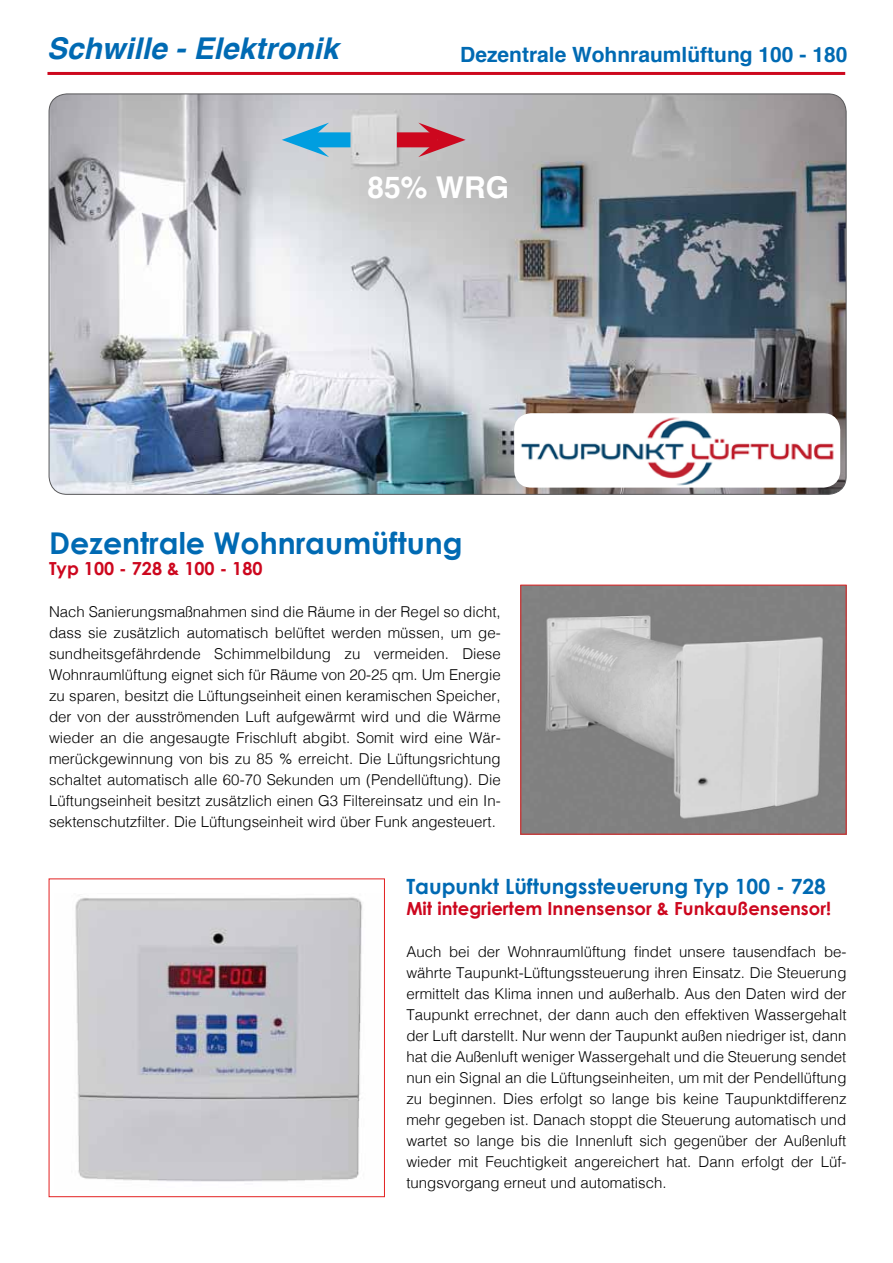
<style>
.page{position:relative;width:893px;height:1263px;background:#fff}
.page>*{position:absolute;margin:0;border:0;box-sizing:border-box;transform-origin:0 0}
.t1{font:700 30px "Century Gothic";color:#006ab3}
.t2{font:italic 700 30px "Helvetica";color:#006ab3}
.t3{font:700 30px "Helvetica";color:#fff}
.t4{font:700 21px "Century Gothic";color:#006ab3}
.t5{font:700 21px "Helvetica";color:#006ab3}
.t6{font:700 18px "Century Gothic";color:#cd071e}
.t7{font:300 15px/21px "Helvetica";color:#000;text-align:justify}
</style>
<div class="page">
<hr style="left:47px;top:72px;width:798px;height:3px;background:#cd071e">
<img style="left:49px;top:94px;width:797px;height:400px">
<img style="left:522px;top:587px;width:322px;height:245px">
<div style="left:520px;top:585px;width:326px;height:249px;border:1px solid #e32121"></div>
<img style="left:75px;top:897px;width:287px;height:285px">
<div style="left:49px;top:878px;width:336px;height:319px;border:1px solid #e32121"></div>
<img style="left:514px;top:413px;width:326px;height:75px">
<div style="left:397px;top:132px;width:41px;height:15px;background:#cd071e"></div>
<svg style="left:418px;top:123px;width:48px;height:34px"></svg>
<div style="left:310px;top:132px;width:40px;height:15px;background:#009ee0"></div>
<svg style="left:282px;top:123px;width:47px;height:34px"></svg>
<h1 class="t2" style="left:47px;top:23px;width:293px">Schwille - Elektronik</h1>
<h2 class="t5" style="left:460px;top:38px;width:389px">Dezentrale Wohnraumlüftung 100 - 180</h2>
<h1 class="t3" style="left:367px;top:163px;width:143px">85% WRG</h1>
<h1 class="t1" style="left:49px;top:524px;width:415px">Dezentrale Wohnraumüftung</h1>
<p class="t6" style="left:49px;top:557px;width:215px">Typ 100 - 728 &amp; 100 - 180</p>
<p class="t7" style="left:49px;top:600px;width:453px">Nach Sanierungsmaßnahmen sind die Räume in der Regel so dicht, dass sie zusätzlich automatisch belüftet werden müssen, um ge&shy;sundheitsgefährdende Schimmelbildung zu vermeiden. Diese Wohnraumlüftung eignet sich für Räume von 20-25 qm. Um Energie zu sparen, besitzt die Lüftungseinheit einen keramischen Speicher, der von der ausströmenden Luft aufgewärmt wird und die Wärme wieder an die angesaugte Frischluft abgibt. Somit wird eine Wär&shy;merückgewinnung von bis zu 85 % erreicht. Die Lüftungsrichtung schaltet automatisch alle 60-70 Sekunden um (Pendellüftung). Die Lüftungseinheit besitzt zusätzlich einen G3 Filtereinsatz und ein In&shy;sektenschutzfilter. Die Lüftungseinheit wird über Funk angesteuert.</p>
<h2 class="t4" style="left:406px;top:873px;width:421px">Taupunkt Lüftungssteuerung Typ 100 - 728</h2>
<p class="t6" style="left:406px;top:897px;width:426px">Mit integriertem Innensensor &amp; Funkaußensensor!</p>
<p class="t7" style="left:406px;top:940px;width:442px">Auch bei der Wohnraumlüftung findet unsere tausendfach be&shy;währte Taupunkt-Lüftungssteuerung ihren Einsatz. Die Steuerung ermittelt das Klima innen und außerhalb. Aus den Daten wird der Taupunkt errechnet, der dann auch den effektiven Wassergehalt der Luft darstellt. Nur wenn der Taupunkt außen niedriger ist, dann hat die Außenluft weniger Wassergehalt und die Steuerung sendet nun ein Signal an die Lüftungseinheiten, um mit der Pendellüftung zu beginnen. Dies erfolgt so lange bis keine Taupunktdifferenz mehr gegeben ist. Danach stoppt die Steuerung automatisch und wartet so lange bis die Innenluft sich gegenüber der Außenluft wieder mit Feuchtigkeit angereichert hat. Dann erfolgt der Lüf&shy;tungsvorgang erneut und automatisch.</p>
</div>
